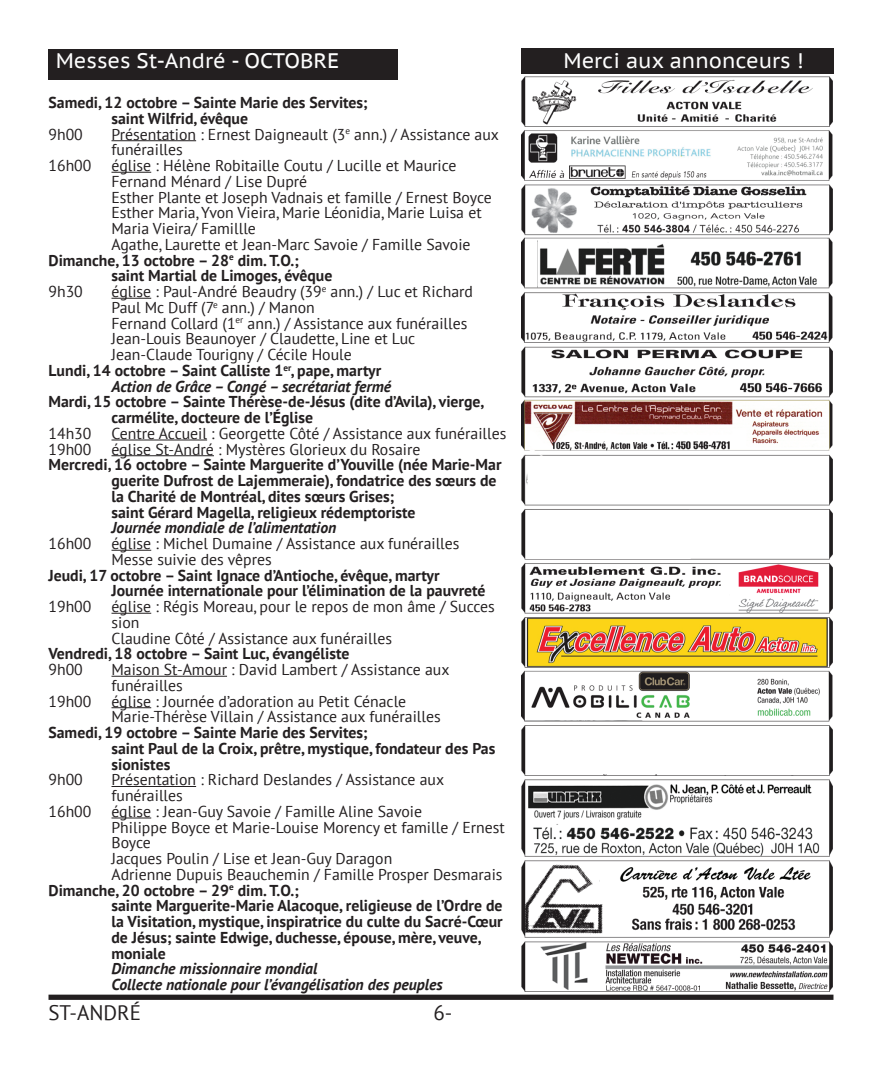
<style>
.page{position:relative;width:882px;height:1071px;background:#fff}
.page>*{position:absolute;margin:0;border:0;box-sizing:border-box;transform-origin:0 0}
.t1{font:21px "PT Sans Caption";color:#fff}
.t2{font:21px "PT Sans";color:#231f20}
.t3{font:15.75px/15.8px "PT Sans";color:#231f20}
.t4{font:700 15.75px/15.8px "PT Sans";color:#231f20}
.t5{font:italic 700 15.75px/15.8px "PT Sans";color:#231f20}
</style>
<div class="page">
<div style="left:49px;top:995px;width:784px;height:5px;background:#231f20"></div>
<div style="left:521px;top:49px;width:312px;height:25px;background:#231f20"></div>
<hr style="left:112px;top:140px;width:84px;height:1px;background:#231f20">
<hr style="left:112px;top:172px;width:39px;height:1px;background:#231f20">
<hr style="left:112px;top:298px;width:39px;height:1px;background:#231f20">
<hr style="left:112px;top:440px;width:95px;height:1px;background:#231f20">
<hr style="left:112px;top:455px;width:102px;height:1px;background:#231f20">
<hr style="left:112px;top:550px;width:39px;height:1px;background:#231f20">
<hr style="left:112px;top:613px;width:39px;height:1px;background:#231f20">
<hr style="left:112px;top:676px;width:115px;height:1px;background:#231f20">
<hr style="left:112px;top:707px;width:39px;height:1px;background:#231f20">
<hr style="left:112px;top:786px;width:84px;height:1px;background:#231f20">
<hr style="left:112px;top:818px;width:39px;height:1px;background:#231f20">
<div style="left:49px;top:49px;width:349px;height:31px;background:#231f20"></div>
<img style="left:521px;top:76px;width:311px;height:915px">
<h1 class="t1" style="left:56px;top:48px;width:285px">Messes St-André - OCTOBRE</h1>
<p class="t4" style="left:112px;top:94px;width:258px;text-indent:-63px">Samedi, 12 octobre – Sainte Marie des Servites; saint Wilfrid, évêque</p>
<p class="t3" style="left:49px;top:126px;width:36px">9h00</p>
<p class="t3" style="left:112px;top:126px;width:389px">Présentation : Ernest Daigneault (3<sup>e</sup> ann.) / Assistance aux funérailles</p>
<p class="t3" style="left:49px;top:157px;width:44px">16h00</p>
<p class="t3" style="left:112px;top:157px;width:347px">église : Hélène Robitaille Coutu / Lucille et Maurice</p>
<p class="t3" style="left:112px;top:173px;width:197px">Fernand Ménard / Lise Dupré</p>
<p class="t3" style="left:112px;top:189px;width:382px">Esther Plante et Joseph Vadnais et famille / Ernest Boyce</p>
<p class="t3" style="left:112px;top:205px;width:372px">Esther Maria, Yvon Vieira, Marie Léonidia, Marie Luisa et</p>
<p class="t3" style="left:112px;top:220px;width:146px">Maria Vieira/ Famillle</p>
<p class="t3" style="left:112px;top:236px;width:361px">Agathe, Laurette et Jean-Marc Savoie / Famille Savoie</p>
<p class="t4" style="left:49px;top:252px;width:252px">Dimanche, 13 octobre – 28<sup>e</sup> dim. T.O.;</p>
<p class="t4" style="left:112px;top:268px;width:222px">saint Martial de Limoges, évêque</p>
<p class="t3" style="left:49px;top:283px;width:36px">9h30</p>
<p class="t3" style="left:112px;top:283px;width:363px">église : Paul-André Beaudry (39<sup>e</sup> ann.) / Luc et Richard</p>
<p class="t3" style="left:112px;top:299px;width:205px">Paul Mc Duff (7<sup>e</sup> ann.) / Manon</p>
<p class="t3" style="left:112px;top:315px;width:357px">Fernand Collard (1<sup>er</sup> ann.) / Assistance aux funérailles</p>
<p class="t3" style="left:112px;top:331px;width:305px">Jean-Louis Beaunoyer / Claudette, Line et Luc</p>
<p class="t3" style="left:112px;top:346px;width:242px">Jean-Claude Tourigny / Cécile Houle</p>
<p class="t4" style="left:49px;top:362px;width:334px">Lundi, 14 octobre – Saint Calliste 1<sup>er</sup>, pape, martyr</p>
<p class="t5" style="left:112px;top:378px;width:281px">Action de Grâce – Congé – secrétariat fermé</p>
<p class="t4" style="left:112px;top:394px;width:374px;text-indent:-63px">Mardi, 15 octobre – Sainte Thérèse-de-Jésus (dite d’Avila), vierge, carmélite, docteure de l’Église</p>
<p class="t3" style="left:49px;top:425px;width:44px">14h30</p>
<p class="t3" style="left:112px;top:425px;width:396px">Centre Accueil : Georgette Côté / Assistance aux funérailles</p>
<p class="t3" style="left:49px;top:441px;width:44px">19h00</p>
<p class="t3" style="left:112px;top:441px;width:310px">église St-André : Mystères Glorieux du Rosaire</p>
<p class="t4" style="left:112px;top:457px;width:392px;text-indent:-63px">Mercredi, 16 octobre – Sainte Marguerite d’Youville (née Marie-Mar guerite Dufrost de Lajemmeraie), fondatrice des sœurs de la Charité de Montréal, dites sœurs Grises;<br>saint Gérard Magella, religieux rédemptoriste</p>
<p class="t5" style="left:112px;top:520px;width:226px">Journée mondiale de l’alimentation</p>
<p class="t3" style="left:49px;top:535px;width:44px">16h00</p>
<p class="t3" style="left:112px;top:535px;width:350px">église : Michel Dumaine / Assistance aux funérailles<br>Messe suivie des vêpres</p>
<p class="t4" style="left:112px;top:567px;width:376px;text-indent:-63px">Jeudi, 17 octobre – Saint Ignace d’Antioche, évêque, martyr<br>Journée internationale pour l’élimination de la pauvreté</p>
<p class="t3" style="left:49px;top:598px;width:44px">19h00</p>
<p class="t3" style="left:112px;top:598px;width:385px">église : Régis Moreau, pour le repos de mon âme / Succes sion<br>Claudine Côté / Assistance aux funérailles</p>
<p class="t4" style="left:49px;top:646px;width:302px">Vendredi, 18 octobre – Saint Luc, évangéliste</p>
<p class="t3" style="left:49px;top:661px;width:36px">9h00</p>
<p class="t3" style="left:112px;top:661px;width:340px">Maison St-Amour : David Lambert / Assistance aux funérailles</p>
<p class="t3" style="left:49px;top:693px;width:44px">19h00</p>
<p class="t3" style="left:112px;top:693px;width:331px">église : Journée d’adoration au Petit Cénacle<br>Marie-Thérèse Villain / Assistance aux funérailles</p>
<p class="t4" style="left:112px;top:724px;width:385px;text-indent:-63px">Samedi, 19 octobre – Sainte Marie des Servites;<br>saint Paul de la Croix, prêtre, mystique, fondateur des Pas sionistes</p>
<p class="t3" style="left:49px;top:772px;width:36px">9h00</p>
<p class="t3" style="left:112px;top:772px;width:334px">Présentation : Richard Deslandes / Assistance aux funérailles</p>
<p class="t3" style="left:49px;top:803px;width:44px">16h00</p>
<p class="t3" style="left:112px;top:803px;width:312px">église : Jean-Guy Savoie / Famille Aline Savoie</p>
<p class="t3" style="left:112px;top:819px;width:395px">Philippe Boyce et Marie-Louise Morency et famille / Ernest</p>
<p class="t3" style="left:112px;top:835px;width:41px">Boyce</p>
<p class="t3" style="left:112px;top:850px;width:282px">Jacques Poulin / Lise et Jean-Guy Daragon</p>
<p class="t3" style="left:112px;top:866px;width:393px">Adrienne Dupuis Beauchemin / Famille Prosper Desmarais</p>
<p class="t4" style="left:49px;top:882px;width:252px">Dimanche, 20 octobre – 29<sup>e</sup> dim. T.O.;</p>
<p class="t4" style="left:112px;top:898px;width:393px">sainte Marguerite-Marie Alacoque, religieuse de l’Ordre de</p>
<p class="t4" style="left:112px;top:913px;width:393px">la Visitation, mystique, inspiratrice du culte du Sacré-Cœur</p>
<p class="t4" style="left:112px;top:929px;width:371px">de Jésus; sainte Edwige, duchesse, épouse, mère, veuve,</p>
<p class="t4" style="left:112px;top:945px;width:56px">moniale</p>
<p class="t5" style="left:112px;top:961px;width:333px">Dimanche missionnaire mondial<br>Collecte nationale pour l’évangélisation des peuples</p>
<h1 class="t2" style="left:49px;top:999px;width:94px">ST-ANDRÉ</h1>
<h1 class="t2" style="left:433px;top:999px;width:21px">6-</h1>
<h1 class="t1" style="left:563px;top:47px;width:242px">Merci aux annonceurs !</h1>
</div>
